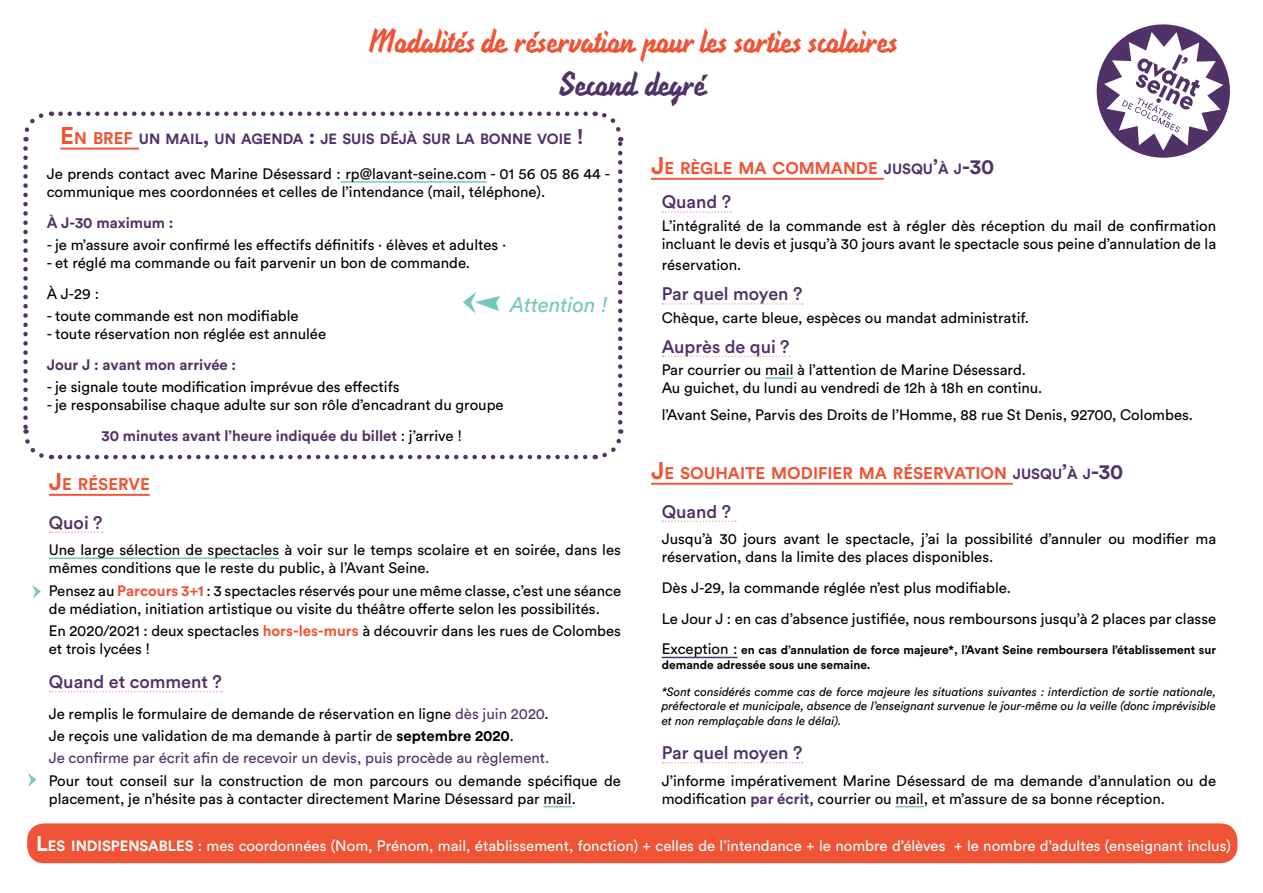
<style>
.page{position:relative;width:1263px;height:893px;background:#fff}
.page>*{position:absolute;margin:0;border:0;box-sizing:border-box;transform-origin:0 0}
.t1{font:700 36px "Loupot";color:#ee5435}
.t2{font:700 36px "Loupot";color:#503268}
.t3{font:italic 21px "Circular Std";color:#74c9ba}
.t4{font:500 18px "Circular Std";color:#503268}
.t5{font:700 16.8px "Circular Std";color:#ee5435}
.t6{font:15px/18px "Circular Std";color:#000}
.t7{font:15px "Circular Std";color:#fff}
.t8{font:700 15px "Circular Std";color:#503268}
.t9{font:700 14.7px "Circular Std";color:#503268}
.t10{font:italic 12px/14.4px "Circular Std";color:#000;text-align:justify}
.t11{font:700 12px/14.4px "Circular Std";color:#000}
.s1{font-size:24px;color:#ee5435}
.s2{font-size:16.8px;color:#ee5435}
.s3{font-size:21px}
.s4{font-weight:700;color:#503268}
.s5{font-size:24px}
.s6{font-size:14.7px;color:#503268}
.s7{font-size:21px;color:#503268}
.s8{font-weight:700;color:#ee5435}
.s9{color:#503268}
.s10{font-weight:700}
.s11{font-weight:400;font-size:15px}
.s12{font-weight:700;font-size:21px}
.s13{font-weight:700;font-size:14.7px}
</style>
<div class="page">
<hr style="left:49px;top:494px;width:101px;height:2px;background:#ee5435">
<svg style="left:50px;top:532px;width:53px;height:1px"></svg>
<hr style="left:49px;top:557px;width:230px;height:2px;background:#74c9ba">
<svg style="left:50px;top:691px;width:172px;height:1px"></svg>
<svg style="left:543px;top:806px;width:29px;height:1px"></svg>
<hr style="left:60px;top:148px;width:79px;height:2px;background:#ee5435">
<hr style="left:341px;top:181px;width:145px;height:2px;background:#74c9ba">
<svg style="left:23px;top:148px;width:29px;height:312px"></svg>
<svg style="left:60px;top:429px;width:564px;height:31px"></svg>
<svg style="left:595px;top:111px;width:29px;height:311px"></svg>
<svg style="left:23px;top:111px;width:563px;height:31px"></svg>
<hr style="left:651px;top:178px;width:233px;height:2px;background:#ee5435">
<svg style="left:662px;top:211px;width:69px;height:2px"></svg>
<svg style="left:662px;top:303px;width:141px;height:2px"></svg>
<svg style="left:662px;top:356px;width:128px;height:1px"></svg>
<hr style="left:765px;top:377px;width:28px;height:2px;background:#74c9ba">
<hr style="left:651px;top:483px;width:362px;height:2px;background:#ee5435">
<svg style="left:662px;top:520px;width:74px;height:2px"></svg>
<hr style="left:662px;top:657px;width:76px;height:1px;background:#503268">
<svg style="left:662px;top:762px;width:141px;height:1px"></svg>
<svg style="left:895px;top:806px;width:29px;height:1px"></svg>
<svg style="left:463px;top:292px;width:37px;height:22px"></svg>
<svg style="left:28px;top:773px;width:8px;height:14px"></svg>
<div style="left:27px;top:823px;width:1210px;height:40px;background:#ee5435;border-radius:17px"></div>
<svg style="left:32px;top:585px;width:9px;height:14px"></svg>
<svg style="left:1096px;top:24px;width:134px;height:134px"></svg>
<h1 class="t1" style="left:368px;top:19px;width:530px">Modalités de réservation pour les sorties scolaires</h1>
<h1 class="t2" style="left:558px;top:62px;width:148px">Second degré</h1>
<p class="t9" style="left:60px;top:129px;width:525px"><span class="s1">E</span><span class="s2">N BREF</span> UN MAIL<span class="s3">,</span> UN AGENDA <span class="s3">:</span> JE SUIS DÉJÀ SUR LA BONNE VOIE <span class="s3">!</span></p>
<p class="t6" style="left:47px;top:164px;width:565px">Je prends contact avec Marine Désessard : rp@lavant-seine.com - 01 56 05 86 44 - communique mes coordonnées et celles de l’intendance (mail, téléphone).</p>
<p class="t8" style="left:47px;top:213px;width:128px">À J-30 maximum :</p>
<p class="t6" style="left:47px;top:235px;width:461px">- je m’assure avoir confirmé les effectifs définitifs · élèves et adultes ·</p>
<p class="t6" style="left:47px;top:247px;width:425px;line-height:30.8px">- et réglé ma commande ou fait parvenir un bon de commande.<br>À J-29 :</p>
<p class="t6" style="left:47px;top:306px;width:253px">- toute commande est non modifiable</p>
<p class="t6" style="left:47px;top:324px;width:281px">- toute réservation non réglée est annulée</p>
<p class="t8" style="left:47px;top:355px;width:191px">Jour J : avant mon arrivée :</p>
<p class="t6" style="left:47px;top:377px;width:354px">- je signale toute modification imprévue des effectifs</p>
<p class="t6" style="left:102px;top:389px;width:404px;line-height:30.8px;text-indent:-55px">- je responsabilise chaque adulte sur son rôle d’encadrant du groupe<br><span class="s4">30 minutes avant l’heure indiquée du billet</span> : j’arrive !</p>
<p class="t5" style="left:651px;top:157px;width:345px"><span class="s5">J</span>E RÈGLE MA COMMANDE <span class="s6">JUSQU</span><span class="s7">’</span><span class="s6">À J</span><span class="s7">-30</span></p>
<p class="t4" style="left:662px;top:191px;width:71px">Quand ?</p>
<p class="t6" style="left:662px;top:216px;width:556px">L’intégralité de la commande est à régler dès réception du mail de confirmation incluant le devis et jusqu’à 30 jours avant le spectacle sous peine d’annulation de la</p>
<p class="t6" style="left:662px;top:256px;width:81px">réservation.</p>
<p class="t4" style="left:662px;top:283px;width:142px">Par quel moyen ?</p>
<p class="t6" style="left:662px;top:308px;width:369px">Chèque, carte bleue, espèces ou mandat administratif.</p>
<p class="t4" style="left:662px;top:335px;width:129px">Auprès de qui ?</p>
<p class="t6" style="left:662px;top:361px;width:382px">Par courrier ou mail à l’attention de Marine Désessard.<br>Au guichet, du lundi au vendredi de 12h à 18h en continu.</p>
<p class="t6" style="left:662px;top:405px;width:533px">l’Avant Seine, Parvis des Droits de l’Homme, 88 rue St Denis, 92700, Colombes.</p>
<h2 class="t3" style="left:510px;top:292px;width:99px">Attention !</h2>
<p class="t5" style="left:49px;top:473px;width:103px"><span class="s5">J</span>E RÉSERVE</p>
<p class="t4" style="left:49px;top:511px;width:55px">Quoi ?</p>
<p class="t6" style="left:49px;top:541px;width:574px">Une large sélection de spectacles à voir sur le temps scolaire et en soirée, dans les mêmes conditions que le reste du public, à l’Avant Seine.</p>
<p class="t6" style="left:49px;top:581px;width:574px">Pensez au <span class="s8">Parcours 3+1</span> : 3 spectacles réservés pour une même classe, c’est une séance de médiation, initiation artistique ou visite du théâtre offerte selon les possibilités.</p>
<p class="t6" style="left:49px;top:621px;width:574px">En 2020/2021 : deux spectacles <span class="s8">hors-les-murs</span> à découvrir dans les rues de Colombes et trois lycées !</p>
<p class="t4" style="left:49px;top:670px;width:175px">Quand et comment ?</p>
<p class="t6" style="left:49px;top:702px;width:502px;line-height:22.2px">Je remplis le formulaire de demande de réservation en ligne <span class="s9">dès juin 2020</span>.<br>Je reçois une validation de ma demande à partir de <span class="s10">septembre 2020</span>.<br><span class="s9">Je confirme par écrit afin de recevoir un devis, puis procède au règlement.</span></p>
<p class="t6" style="left:49px;top:771px;width:574px">Pour tout conseil sur la construction de mon parcours ou demande spécifique de placement, je n’hésite pas à contacter directement Marine Désessard par mail.</p>
<p class="t5" style="left:651px;top:462px;width:474px"><span class="s5">J</span>E SOUHAITE MODIFIER MA RÉSERVATION <span class="s6">JUSQU</span><span class="s7">’</span><span class="s6">À J</span><span class="s7">-30</span></p>
<p class="t4" style="left:662px;top:500px;width:71px">Quand ?</p>
<p class="t6" style="left:662px;top:530px;width:556px">Jusqu’à 30 jours avant le spectacle, j’ai la possibilité d’annuler ou modifier ma réservation, dans la limite des places disponibles.</p>
<p class="t6" style="left:662px;top:572px;width:556px;line-height:30.8px">Dès J-29, la commande réglée n’est plus modifiable.<br>Le Jour J : en cas d’absence justifiée, nous remboursons jusqu’à 2 places par classe</p>
<p class="t11" style="left:662px;top:643px;width:556px"><span class="s11">Exception :</span> en cas d’annulation de force majeure*, l’Avant Seine remboursera l’établissement sur demande adressée sous une semaine.</p>
<p class="t10" style="left:662px;top:684px;width:556px">*Sont considérés comme cas de force majeure les situations suivantes : interdiction de sortie nationale, préfectorale et municipale, absence de l’enseignant survenue le jour-même ou la veille (donc imprévisible et non remplaçable dans le délai).</p>
<p class="t4" style="left:662px;top:741px;width:142px">Par quel moyen ?</p>
<p class="t6" style="left:662px;top:771px;width:556px">J’informe impérativement Marine Désessard de ma demande d’annulation ou de modification <span class="s4">par écrit</span>, courrier ou mail, et m’assure de sa bonne réception.</p>
<p class="t7" style="left:36px;top:836px;width:1196px"><span class="s12">L</span><span class="s13">ES INDISPENSABLES</span> : mes coordonnées (Nom, Prénom, mail, établissement, fonction) + celles de l’intendance + le nombre d’élèves + le nombre d’adultes (enseignant inclus)</p>
</div>
